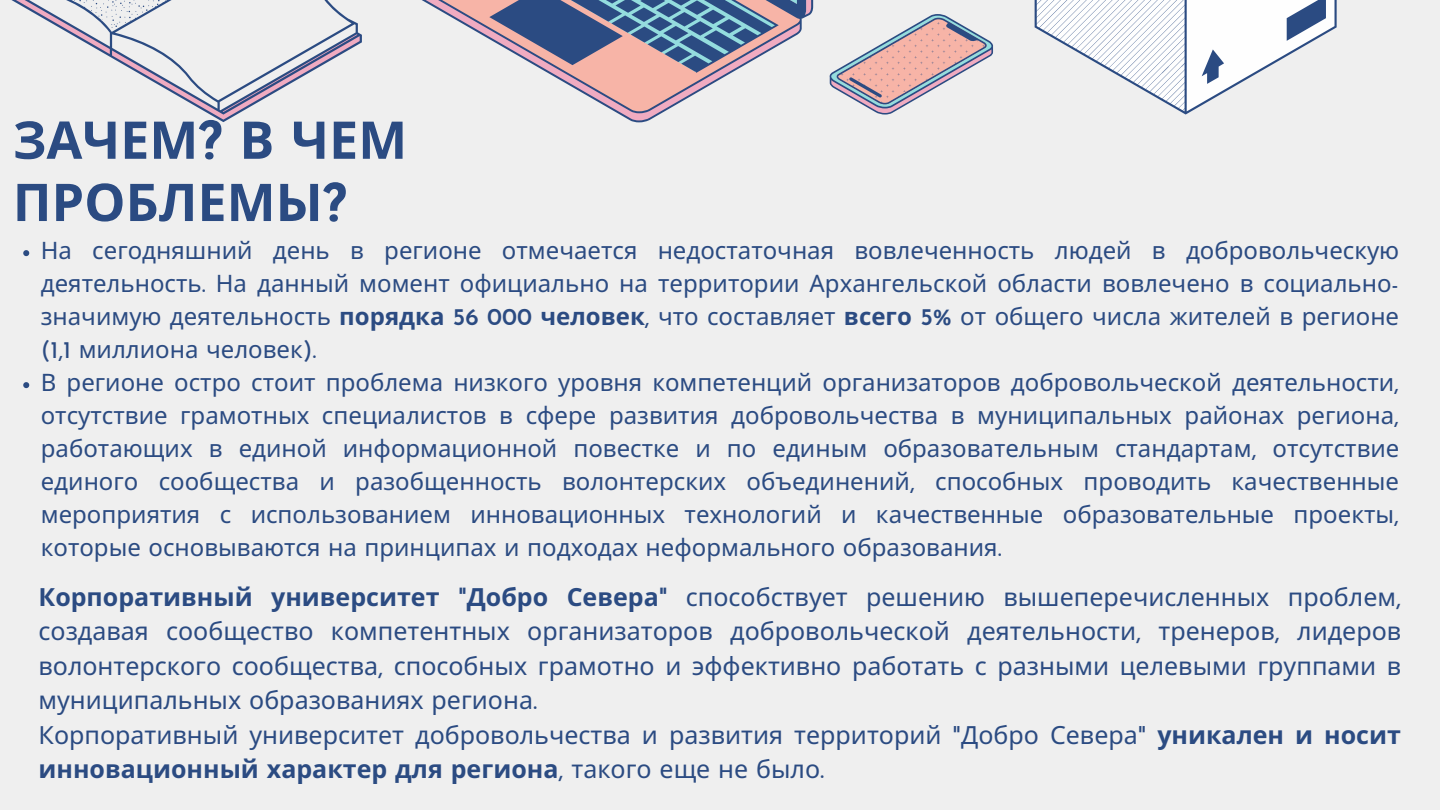
<style>
.page{position:relative;width:1440px;height:810px;background:#efefef}
.page>*{position:absolute;margin:0;border:0;box-sizing:border-box;transform-origin:0 0}
.t1{font:700 52px/62.2px "Noto Sans";color:#2b4b82}
.t2{font:25px/34.5px "Noto Sans";color:#2b4b82;text-align:justify}
.t3{font:24px/33px "Noto Sans";color:#2b4b82;text-align:justify}
.s1{font-family:"Josefin Sans"}
.s2{font-weight:700}
.s3{font-family:"Josefin Sans";font-weight:600}
</style>
<div class="page">
<svg style="left:23px;top:250px;width:6px;height:6px"></svg>
<svg style="left:23px;top:382px;width:6px;height:6px"></svg>
<svg style="left:11px;top:0;width:351px;height:122px"></svg>
<svg style="left:830px;top:14px;width:163px;height:101px"></svg>
<svg style="left:1035px;top:0;width:302px;height:115px"></svg>
<svg style="left:422px;top:0;width:391px;height:122px"></svg>
<p class="t1" style="left:13px;top:108px;width:396px">ЗАЧЕМ<span class="s1">?</span> В ЧЕМ<br>ПРОБЛЕМЫ<span class="s1">?</span></p>
<p class="t3" style="left:41px;top:233px;width:1360px">На сегодняшний день в регионе отмечается недостаточная вовлеченность людей в добровольческую деятельность<span class="s1">.</span> На данный момент официально на территории Архангельской области вовлечено в социально&shy;значимую деятельность <span class="s2">порядка</span> <span class="s3">56 000</span> <span class="s2">человек</span><span class="s1">,</span> что составляет <span class="s2">всего</span> <span class="s3">5%</span> от общего числа жителей в регионе <span class="s1">(1,1</span> миллиона человек<span class="s1">).</span></p>
<p class="t3" style="left:41px;top:365px;width:1360px">В регионе остро стоит проблема низкого уровня компетенций организаторов добровольческой деятельности<span class="s1">, </span>отсутствие грамотных специалистов в сфере развития добровольчества в муниципальных районах региона<span class="s1">, </span>работающих в единой информационной повестке и по единым образовательным стандартам<span class="s1">,</span> отсутствие единого сообщества и разобщенность волонтерских объединений<span class="s1">,</span> способных проводить качественные мероприятия с использованием инновационных технологий и качественные образовательные проекты<span class="s1">, </span>которые основываются на принципах и подходах неформального образования<span class="s1">.</span></p>
<p class="t2" style="left:39px;top:579px;width:1364px"><span class="s2">Корпоративный университет</span> <span class="s3">"</span><span class="s2">Добро Севера</span><span class="s3">"</span> способствует решению вышеперечисленных проблем<span class="s1">, </span>создавая сообщество компетентных организаторов добровольческой деятельности<span class="s1">,</span> тренеров<span class="s1">,</span> лидеров волонтерского сообщества<span class="s1">,</span> способных грамотно и эффективно работать с разными целевыми группами в муниципальных образованиях региона<span class="s1">.</span></p>
<p class="t2" style="left:39px;top:717px;width:1364px">Корпоративный университет добровольчества и развития территорий <span class="s1">"</span>Добро Севера<span class="s1">"</span> <span class="s2">уникален и носит инновационный характер для региона</span><span class="s1">,</span> такого еще не было<span class="s1">.</span></p>
</div>
